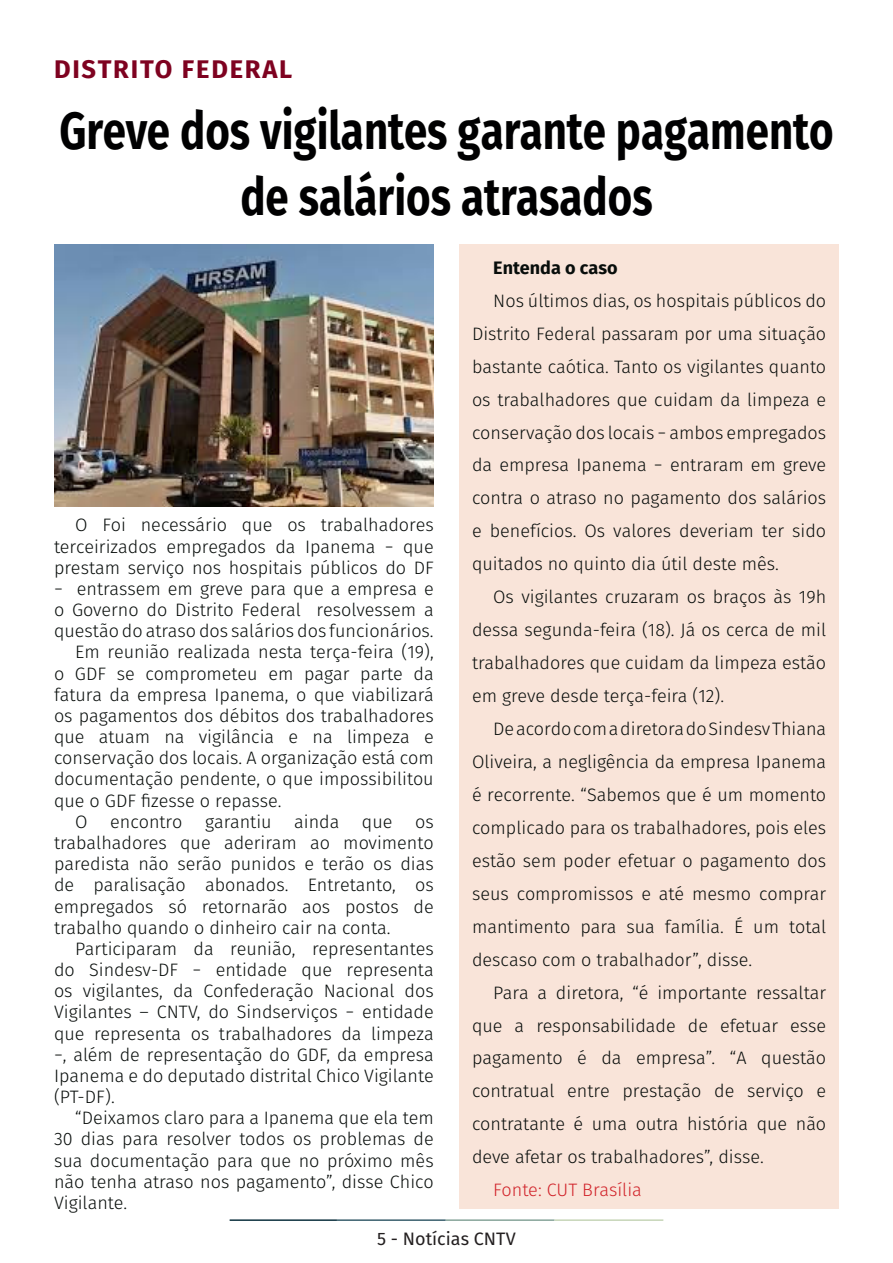
<style>
.page{position:relative;width:893px;height:1263px;background:#fff}
.page>*{position:absolute;margin:0;border:0;box-sizing:border-box;transform-origin:0 0}
.t1{font:700 52.5px/66px "Fira Sans";color:#000001;text-align:center;scale:.8 1}
.t2{font:700 25.5px "Fira Sans";letter-spacing:.07em;color:#7e0220}
.t3{font:300 18px/21.1px "Fira Sans";color:#080d0b;text-align:justify}
.t4{font:300 18px "Fira Sans";color:#d1232a}
.t5{font:18px "Fira Sans";color:#231f20}
.t6{font:700 18px "Fira Sans";color:#080d0b}
</style>
<div class="page">
<hr style="left:230px;top:1219px;width:107px;height:2px;background:#0e323f">
<hr style="left:337px;top:1219px;width:109px;height:2px;background:#3a5f6d">
<hr style="left:446px;top:1219px;width:109px;height:2px;background:#87a59a">
<hr style="left:555px;top:1219px;width:108px;height:2px;background:#c6d5b7">
<div style="left:459px;top:244px;width:380px;height:965px;background:#f9e4d9"></div>
<img style="left:54px;top:244px;width:380px;height:262px">
<p class="t2" style="left:54px;top:47px;width:240px">DISTRITO FEDERAL</p>
<p class="t1" style="left:59px;top:94px;width:969px">Greve dos vigilantes garante pagamento de salários atrasados</p>
<p class="t3" style="left:54px;top:514px;width:381px;text-indent:21px">O Foi necessário que os trabalhadores terceirizados empregados da Ipanema − que prestam serviço nos hospitais públicos do DF − entrassem em greve para que a empresa e o Governo do Distrito Federal resolvessem a questão do atraso dos salários dos funcionários.</p>
<p class="t3" style="left:54px;top:641px;width:381px;text-indent:21px">Em reunião realizada nesta terça-feira (19), o GDF se comprometeu em pagar parte da fatura da empresa Ipanema, o que viabilizará os pagamentos dos débitos dos trabalhadores que atuam na vigilância e na limpeza e conservação dos locais. A organização está com documentação pendente, o que impossibilitou que o GDF fizesse o repasse.</p>
<p class="t3" style="left:75px;top:811px;width:14px">O</p>
<p class="t3" style="left:110px;top:811px;width:74px">encontro</p>
<p class="t3" style="left:205px;top:811px;width:68px">garantiu</p>
<p class="t3" style="left:294px;top:811px;width:47px">ainda</p>
<p class="t3" style="left:362px;top:811px;width:32px">que</p>
<p class="t3" style="left:54px;top:811px;width:381px;text-indent:361px">os trabalhadores que aderiram ao movimento paredista não serão punidos e terão os dias de paralisação abonados. Entretanto, os empregados só retornarão aos postos de trabalho quando o dinheiro cair na conta.</p>
<p class="t3" style="left:54px;top:938px;width:381px;text-indent:21px">Participaram da reunião, representantes do Sindesv-DF − entidade que representa os vigilantes, da Confederação Nacional dos Vigilantes – CNTV, do Sindserviços − entidade que representa os trabalhadores da limpeza −, além de representação do GDF, da empresa Ipanema e do deputado distrital Chico Vigilante (PT-DF).</p>
<p class="t3" style="left:54px;top:1107px;width:381px;text-indent:21px">“Deixamos claro para a Ipanema que ela tem 30 dias para resolver todos os problemas de sua documentação para que no próximo mês não tenha atraso nos pagamento”, disse Chico Vigilante.</p>
<p class="t6" style="left:493px;top:252px;width:126px">Entenda o caso</p>
<p class="t3" style="left:472px;top:284px;width:356px;line-height:33px;text-indent:21px">Nos últimos dias, os hospitais públicos do Distrito Federal passaram por uma situação bastante caótica. Tanto os vigilantes quanto os trabalhadores que cuidam da limpeza e conservação dos locais − ambos empregados da empresa Ipanema − entraram em greve contra o atraso no pagamento dos salários e benefícios. Os valores deveriam ter sido quitados no quinto dia útil deste mês.</p>
<p class="t3" style="left:472px;top:580px;width:356px;line-height:33px;text-indent:21px">Os vigilantes cruzaram os braços às 19h dessa segunda-feira (18). Já os cerca de mil trabalhadores que cuidam da limpeza estão em greve desde terça-feira (12).</p>
<p class="t3" style="left:472px;top:712px;width:356px;line-height:33px;text-indent:21px">De acordo com a diretora do Sindesv Thiana Oliveira, a negligência da empresa Ipanema é recorrente. “Sabemos que é um momento complicado para os trabalhadores, pois eles estão sem poder efetuar o pagamento dos seus compromissos e até mesmo comprar mantimento para sua família. É um total descaso com o trabalhador”, disse.</p>
<p class="t3" style="left:472px;top:976px;width:356px;line-height:33px;text-indent:21px">Para a diretora, “é importante ressaltar que a responsabilidade de efetuar esse pagamento é da empresa”. “A questão contratual entre prestação de serviço e contratante é uma outra história que não deve afetar os trabalhadores”, disse.</p>
<p class="t4" style="left:493px;top:1177px;width:150px">Fonte: CUT Brasília</p>
<p class="t5" style="left:377px;top:1225px;width:140px">5 - Notícias CNTV</p>
</div>
